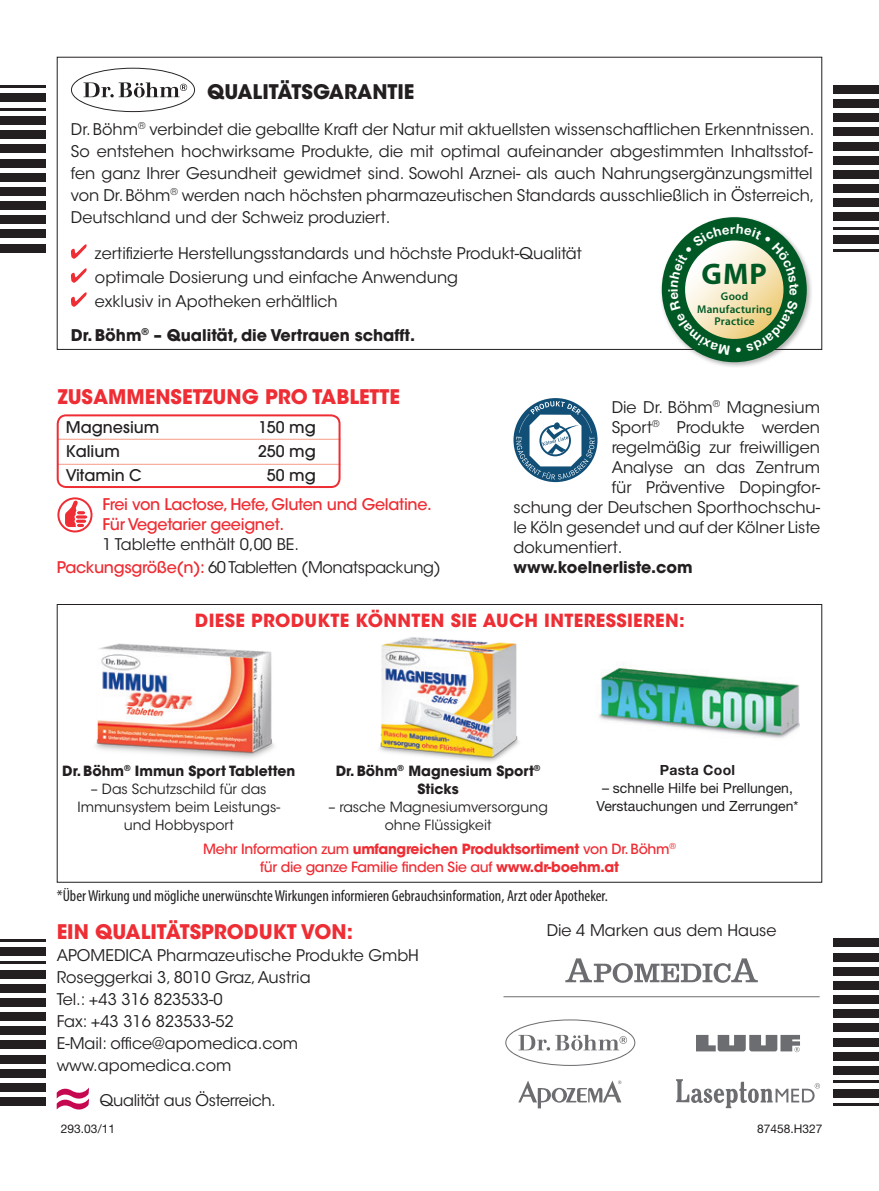
<style>
.page{position:relative;width:879px;height:1191px;background:#fff}
.page>*{position:absolute;margin:0;border:0;box-sizing:border-box;transform-origin:0 0}
.t1{font:700 30px "Myriad Pro";color:#005824}
.t2{font:700 20px "ITC Avant Garde Std";color:#ee2d34}
.t3{font:700 20px "ITC Avant Garde Std";color:#231f20}
.t4{font:700 18px "ITC Avant Garde Std";letter-spacing:.02em;color:#ee2d34}
.t5{font:16px/22px "ITC Avant Garde Std";color:#231f20}
.t6{font:condensed 16px "Myriad Pro";color:#231f20}
.t7{font:16px "ITC Avant Garde Std";letter-spacing:-.02em;color:#231f20}
.t8{font:500 16px/20px "ITC Avant Garde Std";letter-spacing:-.02em;color:#ee2d34}
.t9{font:700 16px "ITC Avant Garde Std";color:#231f20}
.t10{font:500 16px "Avant Garde";color:#231f20}
.t11{font:500 14px/18px "ITC Avant Garde Std";letter-spacing:-.02em;color:#ee2d34;text-align:center}
.t12{font:14px/18px "ITC Avant Garde Std";color:#231f20;text-align:center}
.t13{font:700 14px/18px "ITC Avant Garde Std";color:#231f20;text-align:center}
.t14{font:14px/18px "Helvetica Neue LT Std";color:#231f20;text-align:center}
.t15{font:700 14px "Helvetica Neue LT Std";letter-spacing:.02em;color:#231f20}
.t16{font:12px "Helvetica Neue LT Std";color:#231f20}
.t17{font:600 11.2px/12.4px "Myriad Pro";letter-spacing:.02em;color:#005824;text-align:center}
.s1{font-weight:500;color:#ee2d34}
.s2{font-weight:700}
</style>
<div class="page">
<hr style="left:833px;top:249px;width:46px;height:3px;background:#231f20">
<div style="left:833px;top:235px;width:46px;height:9px;background:#231f20"></div>
<div style="left:833px;top:156px;width:46px;height:8px;background:#231f20"></div>
<div style="left:833px;top:99px;width:46px;height:9px;background:#231f20"></div>
<div style="left:833px;top:213px;width:46px;height:8px;background:#231f20"></div>
<div style="left:833px;top:170px;width:46px;height:9px;background:#231f20"></div>
<div style="left:833px;top:113px;width:46px;height:9px;background:#231f20"></div>
<div style="left:833px;top:198px;width:46px;height:9px;background:#231f20"></div>
<div style="left:833px;top:184px;width:46px;height:9px;background:#231f20"></div>
<div style="left:833px;top:128px;width:46px;height:8px;background:#231f20"></div>
<div style="left:833px;top:142px;width:46px;height:8px;background:#231f20"></div>
<div style="left:833px;top:85px;width:46px;height:9px;background:#231f20"></div>
<hr style="left:833px;top:227px;width:46px;height:3px;background:#231f20">
<hr style="left:833px;top:1103px;width:46px;height:3px;background:#231f20">
<div style="left:833px;top:1089px;width:46px;height:8px;background:#231f20"></div>
<div style="left:833px;top:1009px;width:46px;height:9px;background:#231f20"></div>
<div style="left:833px;top:952px;width:46px;height:9px;background:#231f20"></div>
<div style="left:833px;top:1066px;width:46px;height:8px;background:#231f20"></div>
<div style="left:833px;top:1023px;width:46px;height:9px;background:#231f20"></div>
<div style="left:833px;top:967px;width:46px;height:8px;background:#231f20"></div>
<div style="left:833px;top:1052px;width:46px;height:8px;background:#231f20"></div>
<div style="left:833px;top:1037px;width:46px;height:9px;background:#231f20"></div>
<div style="left:833px;top:981px;width:46px;height:8px;background:#231f20"></div>
<div style="left:833px;top:995px;width:46px;height:8px;background:#231f20"></div>
<div style="left:833px;top:938px;width:46px;height:9px;background:#231f20"></div>
<hr style="left:833px;top:1080px;width:46px;height:3px;background:#231f20">
<hr style="left:0;top:85px;width:45px;height:3px;background:#231f20">
<div style="left:0;top:94px;width:45px;height:8px;background:#231f20"></div>
<div style="left:0;top:173px;width:45px;height:8px;background:#231f20"></div>
<div style="left:0;top:230px;width:45px;height:8px;background:#231f20"></div>
<div style="left:0;top:116px;width:45px;height:9px;background:#231f20"></div>
<div style="left:0;top:159px;width:45px;height:8px;background:#231f20"></div>
<div style="left:0;top:215px;width:45px;height:9px;background:#231f20"></div>
<div style="left:0;top:130px;width:45px;height:9px;background:#231f20"></div>
<div style="left:0;top:145px;width:45px;height:8px;background:#231f20"></div>
<div style="left:0;top:201px;width:45px;height:9px;background:#231f20"></div>
<div style="left:0;top:187px;width:45px;height:9px;background:#231f20"></div>
<div style="left:0;top:244px;width:45px;height:8px;background:#231f20"></div>
<hr style="left:0;top:108px;width:45px;height:3px;background:#231f20">
<hr style="left:0;top:938px;width:45px;height:3px;background:#231f20">
<div style="left:0;top:947px;width:45px;height:8px;background:#231f20"></div>
<div style="left:0;top:1026px;width:45px;height:9px;background:#231f20"></div>
<div style="left:0;top:1083px;width:45px;height:8px;background:#231f20"></div>
<div style="left:0;top:969px;width:45px;height:9px;background:#231f20"></div>
<div style="left:0;top:1012px;width:45px;height:8px;background:#231f20"></div>
<div style="left:0;top:1069px;width:45px;height:8px;background:#231f20"></div>
<div style="left:0;top:984px;width:45px;height:8px;background:#231f20"></div>
<div style="left:0;top:998px;width:45px;height:8px;background:#231f20"></div>
<div style="left:0;top:1054px;width:45px;height:9px;background:#231f20"></div>
<div style="left:0;top:1040px;width:45px;height:9px;background:#231f20"></div>
<div style="left:0;top:1097px;width:45px;height:9px;background:#231f20"></div>
<hr style="left:0;top:961px;width:45px;height:3px;background:#231f20">
<svg style="left:71px;top:244px;width:16px;height:15px"></svg>
<svg style="left:71px;top:268px;width:16px;height:15px"></svg>
<svg style="left:71px;top:292px;width:16px;height:15px"></svg>
<div style="left:659px;top:215px;width:154px;height:153px;background:#231f20;opacity:.35"></div>
<div style="left:662px;top:217px;width:145px;height:145px;background:#005824;border-radius:50%"></div>
<svg style="left:71px;top:68px;width:124px;height:44px"></svg>
<hr style="left:57px;top:464px;width:283px;height:1px;background:#f69b86">
<hr style="left:57px;top:439px;width:283px;height:1px;background:#f69b86">
<div style="left:57px;top:414px;width:283px;height:74px;border:2px solid #ee2d34;border-radius:9px"></div>
<svg style="left:65px;top:500px;width:22px;height:27px"></svg>
<div style="left:57px;top:497px;width:35px;height:35px;border:2px solid #ee2d34;border-radius:50%"></div>
<svg style="left:565px;top:958px;width:193px;height:24px"></svg>
<svg style="left:518px;top:1080px;width:103px;height:28px"></svg>
<svg style="left:696px;top:1035px;width:104px;height:17px"></svg>
<svg style="left:676px;top:1079px;width:144px;height:29px"></svg>
<hr style="left:503px;top:996px;width:316px;height:1px;background:#6c6d70">
<svg style="left:505px;top:1019px;width:130px;height:47px"></svg>
<svg style="left:57px;top:1087px;width:32px;height:23px"></svg>
<img style="left:379px;top:637px;width:140px;height:125px">
<img style="left:95px;top:643px;width:179px;height:115px">
<svg style="left:513px;top:398px;width:84px;height:84px"></svg>
<svg style="left:553px;top:422px;width:7px;height:8px"></svg>
<img style="left:599px;top:668px;width:200px;height:71px">
<svg style="left:668px;top:224px;width:130px;height:131px"></svg>
<p class="t3" style="left:207px;top:78px;width:209px">QUALITÄTSGARANTIE</p>
<p class="t5" style="left:71px;top:118px;width:745px;text-align:justify">Dr. Böhm<sup>®</sup> verbindet die geballte Kraft der Natur mit aktuellsten wissenschaftlichen Erkenntnissen.<br>So entstehen hochwirksame Produkte, die mit optimal aufeinander abgestimmten Inhaltsstof&shy;fen ganz Ihrer Gesundheit gewidmet sind. Sowohl Arznei- als auch Nahrungsergänzungsmittel von Dr. Böhm<sup>®</sup> werden nach höchsten pharmazeutischen Standards ausschließlich in Österreich, Deutschland und der Schweiz produziert.</p>
<p class="t5" style="left:95px;top:241px;width:488px;line-height:24px">zertifizierte Herstellungsstandards und höchste Produkt-Qualität optimale Dosierung und einfache Anwendung<br>exklusiv in Apotheken erhältlich</p>
<p class="t9" style="left:71px;top:324px;width:346px">Dr. Böhm<sup>®</sup> – Qualität, die Vertrauen schafft.</p>
<h1 class="t1" style="left:701px;top:257px;width:67px">GMP</h1>
<p class="t17" style="left:697px;top:290px;width:77px">Good<br>Manufacturing<br>Practice</p>
<p class="t2" style="left:58px;top:383px;width:344px">ZUSAMMENSETZUNG PRO TABLETTE</p>
<p class="t10" style="left:66px;top:417px;width:95px">Magnesium</p>
<p class="t10" style="left:258px;top:417px;width:59px">150 mg</p>
<p class="t10" style="left:66px;top:441px;width:56px">Kalium</p>
<p class="t10" style="left:258px;top:441px;width:59px">250 mg</p>
<p class="t10" style="left:66px;top:465px;width:77px">Vitamin C</p>
<p class="t10" style="left:267px;top:465px;width:50px">50 mg</p>
<p class="t8" style="left:102px;top:494px;width:331px">Frei von Lactose, Hefe, Gluten und Gelatine.<br>Für Vegetarier geeignet.</p>
<p class="t5" style="left:102px;top:533px;width:198px">1 Tablette enthält 0,00 BE.</p>
<p class="t7" style="left:57px;top:557px;width:386px"><span class="s1">Packungsgröße(n):</span> 60 Tabletten (Monatspackung)</p>
<p class="t5" style="left:612px;top:396px;width:210px">Die Dr. Böhm<sup>®</sup> Magnesium</p>
<p class="t5" style="left:612px;top:416px;width:210px">Sport<sup>®</sup> Produkte werden</p>
<p class="t5" style="left:612px;top:436px;width:210px">regelmäßig zur freiwilligen</p>
<p class="t5" style="left:612px;top:456px;width:210px">Analyse an das Zentrum</p>
<p class="t5" style="left:612px;top:476px;width:210px">für Präventive Dopingfor-</p>
<p class="t5" style="left:513px;top:496px;width:308px">schung der Deutschen Sporthochschu-</p>
<p class="t5" style="left:513px;top:516px;width:308px">le Köln gesendet und auf der Kölner Liste</p>
<p class="t5" style="left:513px;top:536px;width:111px">dokumentiert.</p>
<p class="t9" style="left:513px;top:556px;width:181px">www.koelnerliste.com</p>
<p class="t4" style="left:195px;top:609px;width:491px">DIESE PRODUKTE KÖNNTEN SIE AUCH INTERESSIEREN:</p>
<p class="t13" style="left:62px;top:761px;width:234px">Dr. Böhm<sup>®</sup> Immun Sport Tabletten</p>
<p class="t12" style="left:77px;top:780px;width:204px">– Das Schutzschild für das<br>Immunsystem beim Leistungs&shy;und Hobbysport</p>
<p class="t13" style="left:336px;top:761px;width:206px">Dr. Böhm<sup>®</sup> Magnesium Sport<sup>®<br></sup>Sticks</p>
<p class="t12" style="left:328px;top:798px;width:221px">– rasche Magnesiumversorgung ohne Flüssigkeit</p>
<p class="t15" style="left:660px;top:761px;width:77px">Pasta Cool</p>
<p class="t14" style="left:596px;top:779px;width:203px">– schnelle Hilfe bei Prellungen,<br>Verstauchungen und Zerrungen*</p>
<p class="t11" style="left:203px;top:840px;width:474px">Mehr Information zum <span class="s2">umfangreichen Produktsortiment</span> von Dr. Böhm<sup>® </sup>für die ganze Familie finden Sie auf <span class="s2">www.dr-boehm.at</span></p>
<p class="t6" style="left:57px;top:887px;width:552px">*Über Wirkung und mögliche unerwünschte Wirkungen informieren Gebrauchsinformation, Arzt oder Apotheker.</p>
<p class="t2" style="left:57px;top:919px;width:298px">EIN QUALITÄTSPRODUKT VON:</p>
<p class="t5" style="left:57px;top:944px;width:364px">APOMEDICA Pharmazeutische Produkte GmbH<br>Roseggerkai 3, 8010 Graz, Austria<br>Tel.: +43 316 823533-0<br>Fax: +43 316 823533-52<br>E-Mail: office@apomedica.com www.apomedica.com</p>
<p class="t7" style="left:100px;top:1090px;width:178px">Qualität aus Österreich.</p>
<p class="t5" style="left:547px;top:919px;width:231px">Die 4 Marken aus dem Hause</p>
<p class="t16" style="left:61px;top:1121px;width:56px">293.03/11</p>
<p class="t16" style="left:757px;top:1121px;width:67px">87458.H327</p>
</div>
